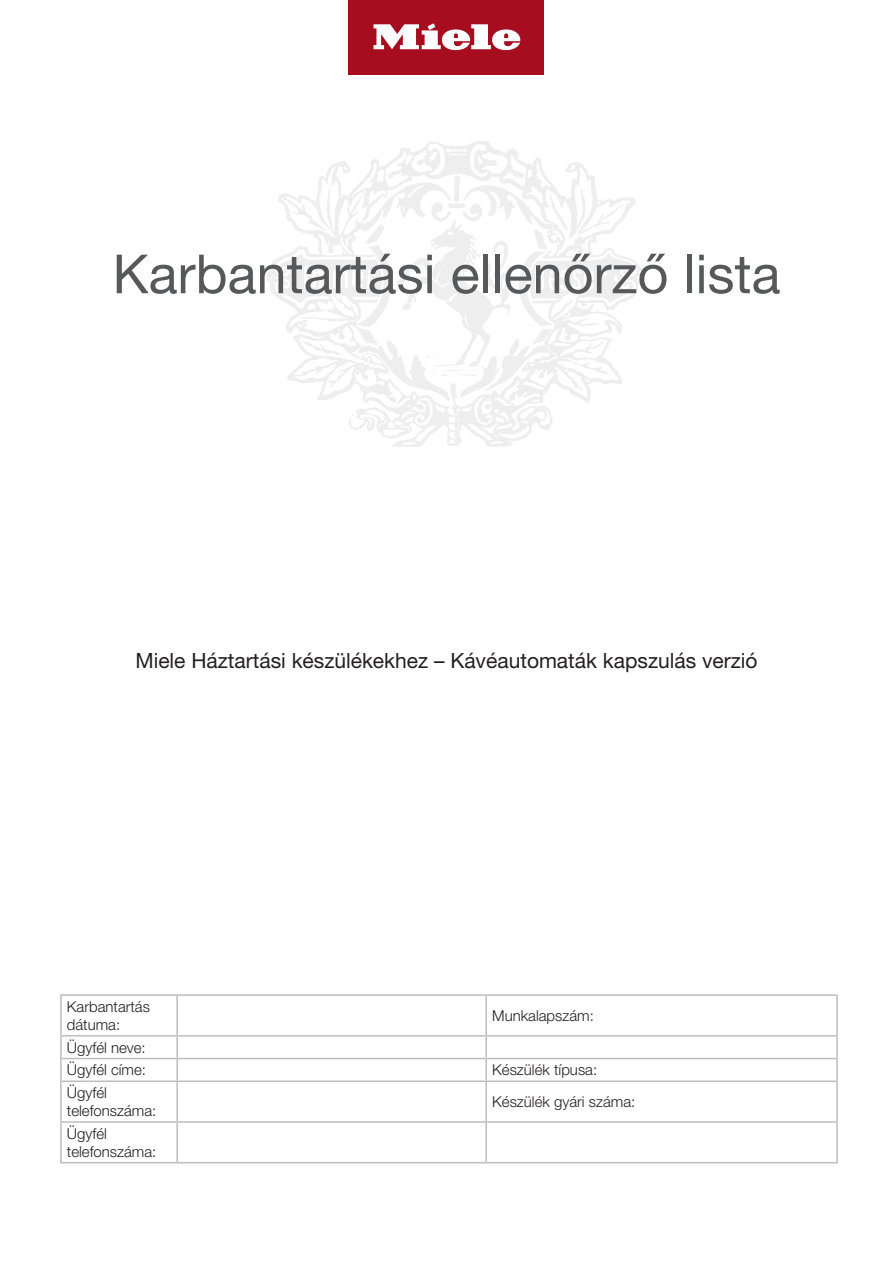
<style>
.page{position:relative;width:893px;height:1263px;background:#fff}
.page>*{position:absolute;margin:0;border:0;box-sizing:border-box;transform-origin:0 0}
.t1{font:54px "Helvetica Neue LT Pro";color:#57585a}
.t2{font:21px "Helvetica Neue LT Pro";color:#231f20}
.t3{font:300 15px/18px "Helvetica Neue LT Pro";color:#231f20}
</style>
<div class="page">
<svg style="left:266px;top:141px;width:377px;height:306px"></svg>
<svg style="left:355px;top:176px;width:255px;height:225px"></svg>
<hr style="left:177px;top:994px;width:309px;height:2px;background:#bcbdc0">
<hr style="left:177px;top:1162px;width:309px;height:1px;background:#bcbdc0">
<hr style="left:60px;top:994px;width:117px;height:2px;background:#bcbdc0">
<hr style="left:60px;top:996px;width:2px;height:39px;background:#bcbdc0">
<hr style="left:176px;top:996px;width:2px;height:39px;background:#bcbdc0">
<hr style="left:176px;top:1036px;width:2px;height:22px;background:#bcbdc0">
<hr style="left:176px;top:1059px;width:2px;height:21px;background:#bcbdc0">
<hr style="left:176px;top:1082px;width:2px;height:39px;background:#bcbdc0">
<hr style="left:60px;top:1123px;width:2px;height:39px;background:#bcbdc0">
<hr style="left:176px;top:1123px;width:2px;height:39px;background:#bcbdc0">
<hr style="left:60px;top:1162px;width:117px;height:1px;background:#bcbdc0">
<hr style="left:486px;top:994px;width:352px;height:2px;background:#bcbdc0">
<hr style="left:485px;top:996px;width:2px;height:39px;background:#bcbdc0">
<hr style="left:836px;top:996px;width:2px;height:39px;background:#bcbdc0">
<hr style="left:485px;top:1036px;width:2px;height:22px;background:#bcbdc0">
<hr style="left:485px;top:1059px;width:2px;height:21px;background:#bcbdc0">
<hr style="left:485px;top:1082px;width:2px;height:39px;background:#bcbdc0">
<hr style="left:485px;top:1123px;width:2px;height:39px;background:#bcbdc0">
<hr style="left:836px;top:1123px;width:2px;height:39px;background:#bcbdc0">
<hr style="left:486px;top:1162px;width:352px;height:1px;background:#bcbdc0">
<hr style="left:60px;top:1035px;width:117px;height:1px;background:#bcbdc0">
<hr style="left:60px;top:1036px;width:2px;height:22px;background:#bcbdc0">
<hr style="left:177px;top:1035px;width:309px;height:1px;background:#bcbdc0">
<hr style="left:486px;top:1035px;width:352px;height:1px;background:#bcbdc0">
<hr style="left:836px;top:1036px;width:2px;height:22px;background:#bcbdc0">
<hr style="left:60px;top:1082px;width:2px;height:39px;background:#bcbdc0">
<hr style="left:836px;top:1082px;width:2px;height:39px;background:#bcbdc0">
<hr style="left:60px;top:1121px;width:117px;height:2px;background:#bcbdc0">
<hr style="left:177px;top:1121px;width:309px;height:2px;background:#bcbdc0">
<hr style="left:486px;top:1121px;width:352px;height:2px;background:#bcbdc0">
<hr style="left:60px;top:1058px;width:117px;height:1px;background:#bcbdc0">
<hr style="left:60px;top:1059px;width:2px;height:21px;background:#bcbdc0">
<hr style="left:177px;top:1058px;width:309px;height:1px;background:#bcbdc0">
<hr style="left:486px;top:1058px;width:352px;height:1px;background:#bcbdc0">
<hr style="left:836px;top:1059px;width:2px;height:21px;background:#bcbdc0">
<hr style="left:60px;top:1080px;width:117px;height:2px;background:#bcbdc0">
<hr style="left:177px;top:1080px;width:309px;height:2px;background:#bcbdc0">
<hr style="left:486px;top:1080px;width:352px;height:2px;background:#bcbdc0">
<div style="left:349px;top:0;width:195px;height:75px;background:#a60d1f"></div>
<svg style="left:373px;top:23px;width:147px;height:27px"></svg>
<p class="t1" style="left:113px;top:242px;width:669px">Karbantartási ellenőrző lista</p>
<p class="t2" style="left:135px;top:648px;width:624px">Miele Háztartási készülékekhez – Kávéautomaták kapszulás verzió</p>
<p class="t3" style="left:67px;top:997px;width:85px">Karbantartás dátuma:</p>
<p class="t3" style="left:492px;top:1006px;width:103px">Munkalapszám:</p>
<p class="t3" style="left:67px;top:1038px;width:80px">Ügyfél neve:</p>
<p class="t3" style="left:67px;top:1060px;width:81px">Ügyfél címe:</p>
<p class="t3" style="left:492px;top:1060px;width:106px">Készülék típusa:</p>
<p class="t3" style="left:67px;top:1083px;width:91px">Ügyfél telefonszáma:</p>
<p class="t3" style="left:492px;top:1092px;width:145px">Készülék gyári száma:</p>
<p class="t3" style="left:67px;top:1124px;width:91px">Ügyfél telefonszáma:</p>
</div>
